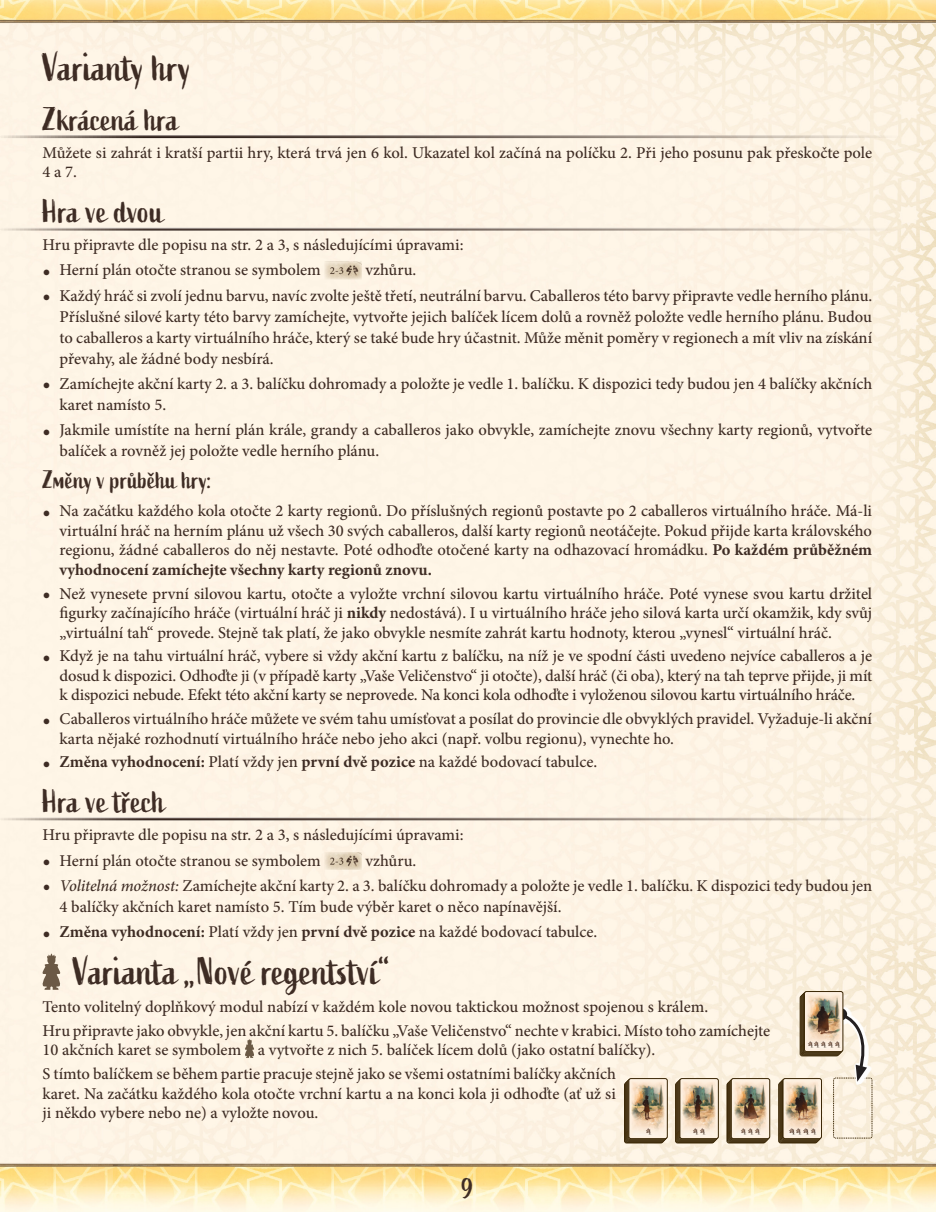
<style>
.page{position:relative;width:936px;height:1212px;background:#fff}
.page>*{position:absolute;margin:0;border:0;box-sizing:border-box;transform-origin:0 0}
.t1{font:39px "Active";color:#3e2c24}
.t2{font:33px "Active";color:#3e2c24}
.t3{font:28.5px "Active";color:#3e2c24}
.t4{font:25.5px "Active";color:#3e2c24}
.t5{font:500 16.5px/19.5px "Minion Pro";color:#3e2c24}
.s1{font-size:21px}
.s2{font-weight:700}
.s3{font-style:italic;font-size:21px}
.s4{font-style:italic}
</style>
<div class="page">
<img style="left:0;top:0;width:935px;height:1212px">
<img style="left:324px;top:262px;width:37px;height:17px">
<img style="left:324px;top:852px;width:37px;height:17px">
<svg style="left:244px;top:1039px;width:11px;height:19px"></svg>
<hr style="left:0;top:134px;width:935px;height:4px;background:#fef5e6">
<hr style="left:0;top:135px;width:935px;height:4px;background:#231f20;opacity:.8">
<div style="left:0;top:226px;width:935px;height:5px;background:#fef5e6"></div>
<hr style="left:0;top:227px;width:935px;height:4px;background:#231f20;opacity:.8">
<hr style="left:0;top:816px;width:935px;height:4px;background:#fef4e5">
<hr style="left:0;top:817px;width:935px;height:4px;background:#231f20;opacity:.8">
<svg style="left:40px;top:953px;width:22px;height:37px"></svg>
<div style="left:726px;top:1083px;width:39px;height:60px;border:1px solid #3d2908;border-radius:2px"></div>
<div style="left:727px;top:1082px;width:39px;height:60px;border:1px solid #3d2908;border-radius:2px"></div>
<div style="left:728px;top:1081px;width:39px;height:60px;border:1px solid #3d2908;border-radius:2px"></div>
<div style="left:729px;top:1080px;width:39px;height:60px;border:1px solid #3d2908;border-radius:2px"></div>
<div style="left:730px;top:1079px;width:39px;height:60px;border:1px solid #3d2908;border-radius:2px"></div>
<img style="left:731px;top:1078px;width:38px;height:59px">
<svg style="left:740px;top:1119px;width:22px;height:22px"></svg>
<div style="left:731px;top:1078px;width:38px;height:61px;border:1px solid #3d2908;border-radius:2px"></div>
<div style="left:778px;top:1083px;width:39px;height:60px;border:1px solid #3d2908;border-radius:2px"></div>
<div style="left:779px;top:1082px;width:39px;height:60px;border:1px solid #3d2908;border-radius:2px"></div>
<div style="left:780px;top:1080px;width:39px;height:61px;border:1px solid #3d2908;border-radius:2px"></div>
<div style="left:781px;top:1079px;width:39px;height:61px;border:1px solid #3d2908;border-radius:2px"></div>
<img style="left:784px;top:1080px;width:3px;height:57px">
<div style="left:782px;top:1078px;width:39px;height:61px;border:1px solid #3d2908;border-radius:2px"></div>
<div style="left:624px;top:1083px;width:39px;height:60px;border:1px solid #3d2908;border-radius:2px"></div>
<div style="left:625px;top:1082px;width:39px;height:60px;border:1px solid #3d2908;border-radius:2px"></div>
<div style="left:626px;top:1080px;width:39px;height:61px;border:1px solid #3d2908;border-radius:2px"></div>
<div style="left:627px;top:1079px;width:39px;height:61px;border:1px solid #3d2908;border-radius:2px"></div>
<img style="left:628px;top:1078px;width:39px;height:59px">
<svg style="left:640px;top:1119px;width:20px;height:22px"></svg>
<div style="left:628px;top:1078px;width:39px;height:61px;border:1px solid #3d2908;border-radius:2px"></div>
<div style="left:675px;top:1083px;width:39px;height:60px;border:1px solid #3d2908;border-radius:2px"></div>
<div style="left:676px;top:1082px;width:39px;height:60px;border:1px solid #3d2908;border-radius:2px"></div>
<div style="left:677px;top:1080px;width:39px;height:61px;border:1px solid #3d2908;border-radius:2px"></div>
<div style="left:678px;top:1079px;width:39px;height:61px;border:1px solid #3d2908;border-radius:2px"></div>
<img style="left:681px;top:1078px;width:37px;height:59px">
<svg style="left:684px;top:1128px;width:24px;height:13px"></svg>
<div style="left:679px;top:1078px;width:39px;height:61px;border:1px solid #3d2908;border-radius:2px"></div>
<img style="left:804px;top:991px;width:37px;height:10px">
<svg style="left:787px;top:1001px;width:91px;height:140px;background:#dbceba"></svg>
<div style="left:804px;top:991px;width:39px;height:61px;border:1px solid #3d2908;border-radius:2px"></div>
<h1 class="t1" style="left:43px;top:45px;width:150px">Varianty hry</h1>
<h2 class="t2" style="left:43px;top:100px;width:138px">Zkrácená hra</h2>
<p class="t5" style="left:43px;top:143px;width:831px">Můžete si zahrát i kratší partii hry, která trvá jen 6 kol. Ukazatel kol začíná na políčku 2. Při jeho posunu pak přeskočte pole<br>4 a 7.</p>
<h2 class="t2" style="left:43px;top:192px;width:122px">Hra ve dvou</h2>
<p class="t5" style="left:43px;top:235px;width:422px">Hru připravte dle popisu na str. 2 a 3, s následujícími úpravami:</p>
<p class="t5" style="left:43px;top:260px;width:280px"><span class="s1">•</span> Herní plán otočte stranou se symbolem</p>
<p class="t5" style="left:365px;top:260px;width:53px">vzhůru.</p>
<p class="t5" style="left:60px;top:285px;width:814px;line-height:21px;text-align:justify;text-indent:-17px"><span class="s1">•</span> Každý hráč si zvolí jednu barvu, navíc zvolte ještě třetí, neutrální barvu. Caballeros této barvy připravte vedle herního plánu.<br>Příslušné silové karty této barvy zamíchejte, vytvořte jejich balíček lícem dolů a rovněž položte vedle herního plánu. Budou to caballeros a karty virtuálního hráče, který se také bude hry účastnit. Může měnit poměry v regionech a mít vliv na získání převahy, ale žádné body nesbírá.</p>
<p class="t5" style="left:60px;top:373px;width:814px;line-height:21px;text-indent:-17px"><span class="s1">•</span> Zamíchejte akční karty 2. a 3. balíčku dohromady a položte je vedle 1. balíčku. K dispozici tedy budou jen 4 balíčky akčních karet namísto 5.</p>
<p class="t5" style="left:60px;top:419px;width:814px;line-height:21px;text-indent:-17px"><span class="s1">•</span> Jakmile umístíte na herní plán krále, grandy a caballeros jako obvykle, zamíchejte znovu všechny karty regionů, vytvořte balíček a rovněž jej položte vedle herního plánu.</p>
<h3 class="t4" style="left:43px;top:465px;width:171px">Změny v průběhu hry:</h3>
<p class="t5" style="left:60px;top:501px;width:814px;text-align:justify;text-indent:-17px"><span class="s1">•</span> Na začátku každého kola otočte 2 karty regionů. Do příslušných regionů postavte po 2 caballeros virtuálního hráče. Má-li virtuální hráč na herním plánu už všech 30 svých caballeros, další karty regionů neotáčejte. Pokud přijde karta královského regionu, žádné caballeros do něj nestavte. Poté odhoďte otočené karty na odhazovací hromádku. <span class="s2">Po každém průběžném vyhodnocení zamíchejte všechny karty regionů znovu.</span></p>
<p class="t5" style="left:60px;top:584px;width:814px;text-align:justify;text-indent:-17px"><span class="s1">•</span> Než vynesete první silovou kartu, otočte a vyložte vrchní silovou kartu virtuálního hráče. Poté vynese svou kartu držitel figurky začínajícího hráče (virtuální hráč ji <span class="s2">nikdy</span> nedostává). I u virtuálního hráče jeho silová karta určí okamžik, kdy svůj „virtuální tah“ provede. Stejně tak platí, že jako obvykle nesmíte zahrát kartu hodnoty, kterou „vynesl“ virtuální hráč.</p>
<p class="t5" style="left:60px;top:646px;width:814px;text-align:justify;text-indent:-17px"><span class="s1">•</span> Když je na tahu virtuální hráč, vybere si vždy akční kartu z balíčku, na níž je ve spodní části uvedeno nejvíce caballeros a je dosud k dispozici. Odhoďte ji (v případě karty „Vaše Veličenstvo“ ji otočte), další hráč (či oba), který na tah teprve přijde, ji mít k dispozici nebude. Efekt této akční karty se neprovede. Na konci kola odhoďte i vyloženou silovou kartu virtuálního hráče.</p>
<p class="t5" style="left:60px;top:709px;width:814px;text-indent:-17px"><span class="s1">•</span> Caballeros virtuálního hráče můžete ve svém tahu umísťovat a posílat do provincie dle obvyklých pravidel. Vyžaduje-li akční karta nějaké rozhodnutí virtuálního hráče nebo jeho akci (např. volbu regionu), vynechte ho.</p>
<p class="t5" style="left:43px;top:752px;width:556px"><span class="s1">•</span> <span class="s2">Změna vyhodnocení:</span> Platí vždy jen <span class="s2">první dvě pozice</span> na každé bodovací tabulce.</p>
<h2 class="t2" style="left:43px;top:783px;width:124px">Hra ve třech</h2>
<p class="t5" style="left:43px;top:825px;width:422px">Hru připravte dle popisu na str. 2 a 3, s následujícími úpravami:</p>
<p class="t5" style="left:43px;top:851px;width:280px"><span class="s1">•</span> Herní plán otočte stranou se symbolem</p>
<p class="t5" style="left:365px;top:851px;width:53px">vzhůru.</p>
<p class="t5" style="left:60px;top:875px;width:814px;line-height:21px;text-indent:-17px"><span class="s3">•</span> <span class="s4">Volitelná možnost:</span> Zamíchejte akční karty 2. a 3. balíčku dohromady a položte je vedle 1. balíčku. K dispozici tedy budou jen<br>4 balíčky akčních karet namísto 5. Tím bude výběr karet o něco napínavější.</p>
<p class="t5" style="left:43px;top:922px;width:556px"><span class="s1">•</span> <span class="s2">Změna vyhodnocení:</span> Platí vždy jen <span class="s2">první dvě pozice</span> na každé bodovací tabulce.</p>
<h1 class="t1" style="left:73px;top:949px;width:319px">Varianta „Nové regentství“</h1>
<p class="t5" style="left:43px;top:995px;width:729px;line-height:23.7px">Tento volitelný doplňkový modul nabízí v každém kole novou taktickou možnost spojenou s králem.<br>Hru připravte jako obvykle, jen akční kartu 5. balíčku „Vaše Veličenstvo“ nechte v krabici. Místo toho zamíchejte</p>
<p class="t5" style="left:43px;top:1038px;width:614px;line-height:23.7px">10 akčních karet se symbolem a vytvořte z nich 5. balíček lícem dolů (jako ostatní balíčky).<br>S tímto balíčkem se během partie pracuje stejně jako se všemi ostatními balíčky akčních</p>
<p class="t5" style="left:43px;top:1083px;width:575px">karet. Na začátku každého kola otočte vrchní kartu a na konci kola ji odhoďte (ať už si ji někdo vybere nebo ne) a vyložte novou.</p>
<h3 class="t3" style="left:462px;top:1172px;width:13px">9</h3>
</div>
